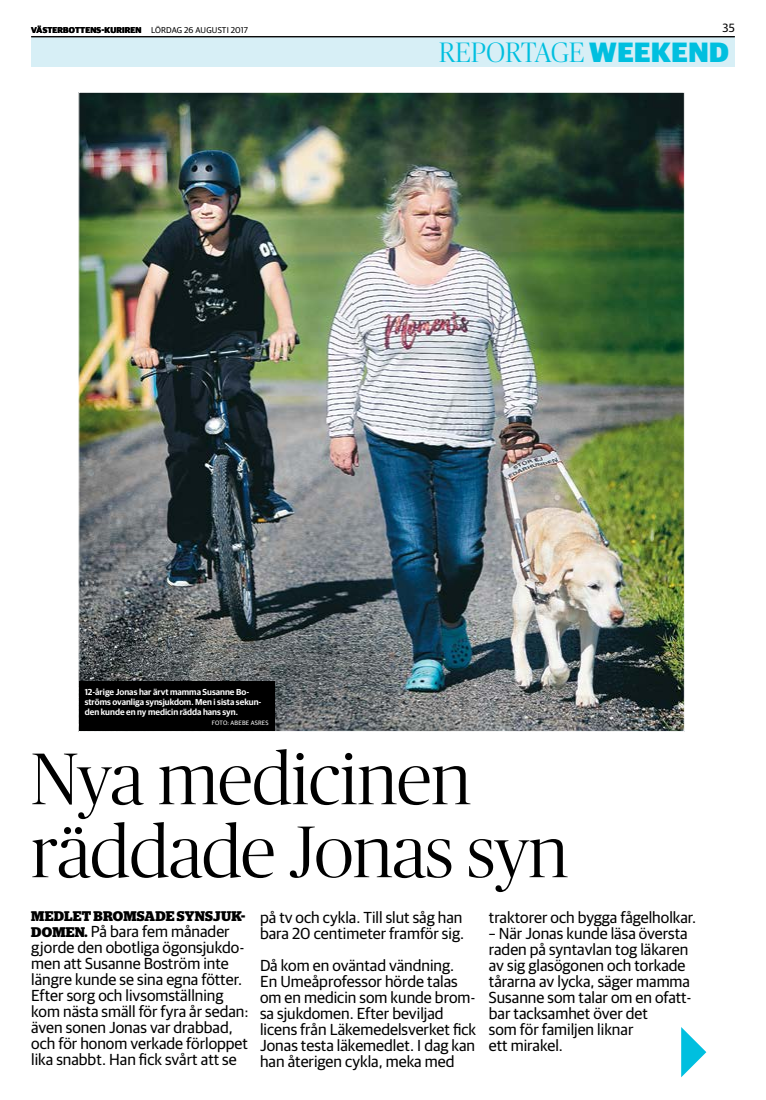
<style>
.page{position:relative;width:766px;height:1100px;background:#fff}
.page>*{position:absolute;margin:0;border:0;box-sizing:border-box;transform-origin:0 0}
.t1{font:300 73px/73px "Publico Banner";color:#000}
.t2{font:300 28px "Publico Banner";letter-spacing:.01em;color:#00bfdf}
.t3{font:16px/16px "Guardian Sans";color:#000}
.t4{font:700 14px "Stag";letter-spacing:.02em;color:#000}
.t5{font:12px "Guardian Sans";color:#000}
.t6{font:600 8.7px/10px "Guardian Sans";color:#fff}
.t7{font:700 8.5px "Guardian Sans";letter-spacing:.02em;color:#000}
.t8{font:6.3px "Guardian Sans";letter-spacing:.03em;color:#fff}
.s1{font-weight:400}
.s2{font-family:"Guardian Sans";font-weight:900}
.s3{font-family:"Stag";font-weight:700;font-size:14px}
</style>
<div class="page">
<div style="left:31px;top:37px;width:703px;height:30px;background:#d7eff6"></div>
<hr style="left:31px;top:37px;width:703px;height:1px;background:#000">
<img style="left:81px;top:94px;width:601px;height:635px">
<svg style="left:681px;top:1027px;width:25px;height:50px"></svg>
<div style="left:79px;top:681px;width:195px;height:50px;background:#000"></div>
<p class="t7" style="left:31px;top:24px;width:218px">VÄSTERBOTTENS-KURIREN <span class="s1">LÖRDAG 26 AUGUSTI 2017</span></p>
<p class="t5" style="left:722px;top:19px;width:14px">35</p>
<h2 class="t2" style="left:439px;top:34px;width:291px">REPORTAGE <span class="s2">WEEKEND</span></h2>
<p class="t6" style="left:85px;top:686px;width:178px">12-årige Jonas har ärvt mamma Susanne Bo&shy;ströms ovanliga synsjukdom. Men i sista sekun&shy;den kunde en ny medicin rädda hans syn.</p>
<p class="t8" style="left:212px;top:718px;width:58px">FOTO: ABEBE ASRES</p>
<h1 class="t1" style="left:31px;top:738px;width:538px">Nya medicinen räddade Jonas syn</h1>
<p class="t4" style="left:31px;top:908px;width:215px">MEDLET BROMSADE SYNSJUK-</p>
<p class="t3" style="left:31px;top:922px;width:219px"><span class="s3">DOMEN.</span> På bara fem månader gjorde den obotliga ögonsjukdo&shy;men att Susanne Boström inte längre kunde se sina egna fötter.<br>Efter sorg och livsomställning kom nästa smäll för fyra år sedan: även sonen Jonas var drabbad, och för honom verkade förloppet lika snabbt. Han fick svårt att se</p>
<p class="t3" style="left:260px;top:908px;width:205px">på tv och cykla. Till slut såg han bara 20 centimeter framför sig.</p>
<p class="t3" style="left:260px;top:956px;width:217px">Då kom en oväntad vändning.<br>En Umeåprofessor hörde talas om en medicin som kunde brom&shy;sa sjukdomen. Efter beviljad licens från Läkemedelsverket fick<br>Jonas testa läkemedlet. I dag kan han återigen cykla, meka med</p>
<p class="t3" style="left:488px;top:908px;width:209px">traktorer och bygga fågelholkar.</p>
<p class="t3" style="left:488px;top:924px;width:204px">– När Jonas kunde läsa översta raden på syntavlan tog läkaren av sig glasögonen och torkade tårarna av lycka, säger mamma<br>Susanne som talar om en ofatt&shy;bar tacksamhet över det<br>som för familjen liknar<br>ett mirakel.</p>
</div>
